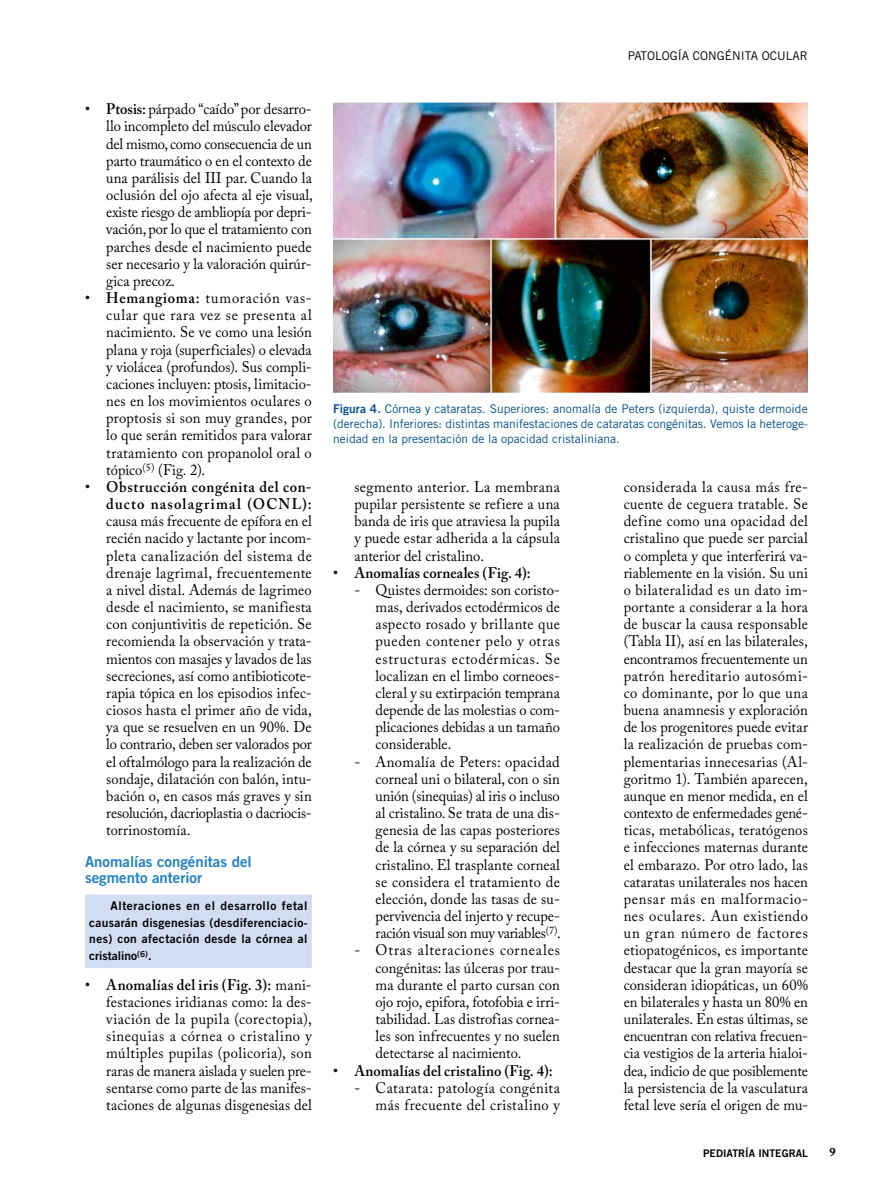
<style>
.page{position:relative;width:893px;height:1191px;background:#fff}
.page>*{position:absolute;margin:0;border:0;box-sizing:border-box;transform-origin:0 0}
.t1{font:15.3px/17.1px "Adobe Caslon Pro";letter-spacing:.005em;color:#000;text-align:justify;scale:.95 1}
.t2{font:600 15.3px "Adobe Caslon Pro";letter-spacing:.01em;color:#000;scale:.95 1}
.t3{font:15.3px/17.1px "Adobe Caslon Pro";letter-spacing:.03em;color:#000;text-align:right;scale:.95 1}
.t4{font:600 15.3px/17.1px "Adobe Caslon Pro";letter-spacing:.06em;color:#000;text-align:right;scale:.95 1}
.t5{font:15px/16.5px "Trade Gothic Bold Two";color:#2281c4}
.t6{font:700 13.5px "Joanna MT Std";color:#000}
.t7{font:12px/15px "Trade Gothic";color:#00508c;text-align:justify}
.t8{font:12px/16.5px "Trade Gothic Bold Two";letter-spacing:.035em;color:#000;text-align:justify}
.t9{font:12px "Trade Gothic";color:#000}
.t10{font:10.5px "Trade Gothic Bold Two";color:#000}
.s1{font-weight:600}
.s2{font-weight:400}
.s3{font-family:"Trade Gothic Bold Two"}
</style>
<div class="page">
<div style="left:85px;top:894px;width:227px;height:74px;background:#d3ddf2"></div>
<img style="left:333px;top:103px;width:475px;height:289px">
<p class="t1" style="left:106px;top:100px;width:219px;text-indent:-21px">• <span class="s1">Ptosis:</span> párpado “caído” por desarro&shy;llo incompleto del músculo elevador del mismo, como consecuencia de un parto traumático o en el contexto de una parálisis del III par. Cuando la oclusión del ojo afecta al eje visual, existe riesgo de ambliopía por depri&shy;vación, por lo que el tratamiento con parches desde el nacimiento puede ser necesario y la valoración quirúr&shy;gica precoz.</p>
<p class="t1" style="left:106px;top:289px;width:218px;text-indent:-21px">• <span class="s1">Hemangioma:</span> tumoración vas&shy;cular que rara vez se presenta al nacimiento. Se ve como una lesión plana y roja (superficiales) o elevada y violácea (profundos). Sus compli&shy;caciones incluyen: ptosis, limitacio&shy;nes en los movimientos oculares o proptosis si son muy grandes, por lo que serán remitidos para valorar tratamiento con propanolol oral o tópico<sup>(5)</sup> (Fig. 2).</p>
<p class="t4" style="left:85px;top:478px;width:240px"><span class="s2">•</span> Obstrucción congénita del con&shy;ducto nasolagrimal (OCNL):</p>
<p class="t1" style="left:106px;top:512px;width:218px">causa más frecuente de epífora en el recién nacido y lactante por incom&shy;pleta canalización del sistema de drenaje lagrimal, frecuentemente a nivel distal. Además de lagrimeo desde el nacimiento, se manifiesta con conjuntivitis de repetición. Se recomienda la observación y trata&shy;mientos con masajes y lavados de las secreciones, así como antibioticote&shy;rapia tópica en los episodios infec&shy;ciosos hasta el primer año de vida, ya que se resuelven en un 90%. De lo contrario, deben ser valorados por el oftalmólogo para la realización de sondaje, dilatación con balón, intu&shy;bación o, en casos más graves y sin resolución, dacrioplastia o dacriocis&shy;torrinostomía.</p>
<p class="t5" style="left:85px;top:852px;width:168px">Anomalías congénitas del segmento anterior</p>
<p class="t8" style="left:89px;top:897px;width:220px;text-indent:21px">Alteraciones en el desarrollo fetal causarán disgenesias (desdiferenciacio&shy;nes) con afectación desde la córnea al cristalino<sup>(6)</sup>.</p>
<p class="t1" style="left:106px;top:976px;width:218px;text-indent:-21px">• <span class="s1">Anomalías del iris (Fig. 3):</span> mani&shy;festaciones iridianas como: la des&shy;viación de la pupila (corectopia), sinequias a córnea o cristalino y múltiples pupilas (policoria), son raras de manera aislada y suelen pre&shy;sentarse como parte de las manifes&shy;taciones de algunas disgenesias del</p>
<p class="t9" style="left:628px;top:49px;width:182px">Patología congénita ocular</p>
<p class="t7" style="left:333px;top:401px;width:476px"><span class="s3">Figura 4.</span> Córnea y cataratas. Superiores: anomalía de Peters (izquierda), quiste dermoide (derecha). Inferiores: distintas manifestaciones de cataratas congénitas. Vemos la heteroge&shy;neidad en la presentación de la opacidad cristaliniana.</p>
<p class="t1" style="left:354px;top:478px;width:218px">segmento anterior. La membrana pupilar persistente se refiere a una banda de iris que atraviesa la pupila y puede estar adherida a la cápsula anterior del cristalino.</p>
<p class="t2" style="left:333px;top:563px;width:210px"><span class="s2">•</span> Anomalías corneales (Fig. 4):</p>
<p class="t1" style="left:376px;top:581px;width:195px;text-indent:-21px">- Quistes dermoides: son coristo&shy;mas, derivados ectodérmicos de aspecto rosado y brillante que pueden contener pelo y otras estructuras ectodérmicas. Se localizan en el limbo corneoes&shy;cleral y su extirpación temprana depende de las molestias o com&shy;plicaciones debidas a un tamaño considerable.</p>
<p class="t1" style="left:376px;top:752px;width:197px;text-indent:-21px">- Anomalía de Peters: opacidad corneal uni o bilateral, con o sin unión (sinequias) al iris o incluso al cristalino. Se trata de una dis&shy;genesia de las capas posteriores de la córnea y su separación del cristalino. El trasplante corneal se considera el tratamiento de elección, donde las tasas de su&shy;pervivencia del injerto y recupe&shy;ración visual son muy variables<sup>(7)</sup>.</p>
<p class="t1" style="left:376px;top:941px;width:195px;text-indent:-21px">- Otras alteraciones corneales congénitas: las úlceras por trau&shy;ma durante el parto cursan con ojo rojo, epifora, fotofobia e irri&shy;tabilidad. Las distrofias cornea&shy;les son infrecuentes y no suelen detectarse al nacimiento.</p>
<p class="t2" style="left:333px;top:1061px;width:233px"><span class="s2">•</span> Anomalías del cristalino (Fig. 4):</p>
<p class="t3" style="left:354px;top:1079px;width:218px">- Catarata: patología congénita más frecuente del cristalino y</p>
<p class="t1" style="left:624px;top:478px;width:195px">considerada la causa más fre&shy;cuente de ceguera tratable. Se define como una opacidad del cristalino que puede ser parcial o completa y que interferirá va&shy;riablemente en la visión. Su uni o bilateralidad es un dato im&shy;portante a considerar a la hora de buscar la causa responsable (Tabla II), así en las bilaterales, encontramos frecuentemente un patrón hereditario autosómi&shy;co dominante, por lo que una buena anamnesis y exploración de los progenitores puede evitar la realización de pruebas com&shy;plementarias innecesarias (Al&shy;goritmo 1). También aparecen, aunque en menor medida, en el contexto de enfermedades gené&shy;ticas, metabólicas, teratógenos e infecciones maternas durante el embarazo. Por otro lado, las cataratas unilaterales nos hacen pensar más en malformacio&shy;nes oculares. Aun existiendo un gran número de factores etiopatogénicos, es importante destacar que la gran mayoría se consideran idiopáticas, un 60% en bilaterales y hasta un 80% en unilaterales. En estas últimas, se encuentran con relativa frecuen&shy;cia vestigios de la arteria hialoi&shy;dea, indicio de que posiblemente la persistencia de la vasculatura fetal leve sería el origen de mu-</p>
<p class="t10" style="left:703px;top:1146px;width:106px">PEDIATRÍA INTEGRAL</p>
<p class="t6" style="left:829px;top:1144px;width:9px">9</p>
</div>
